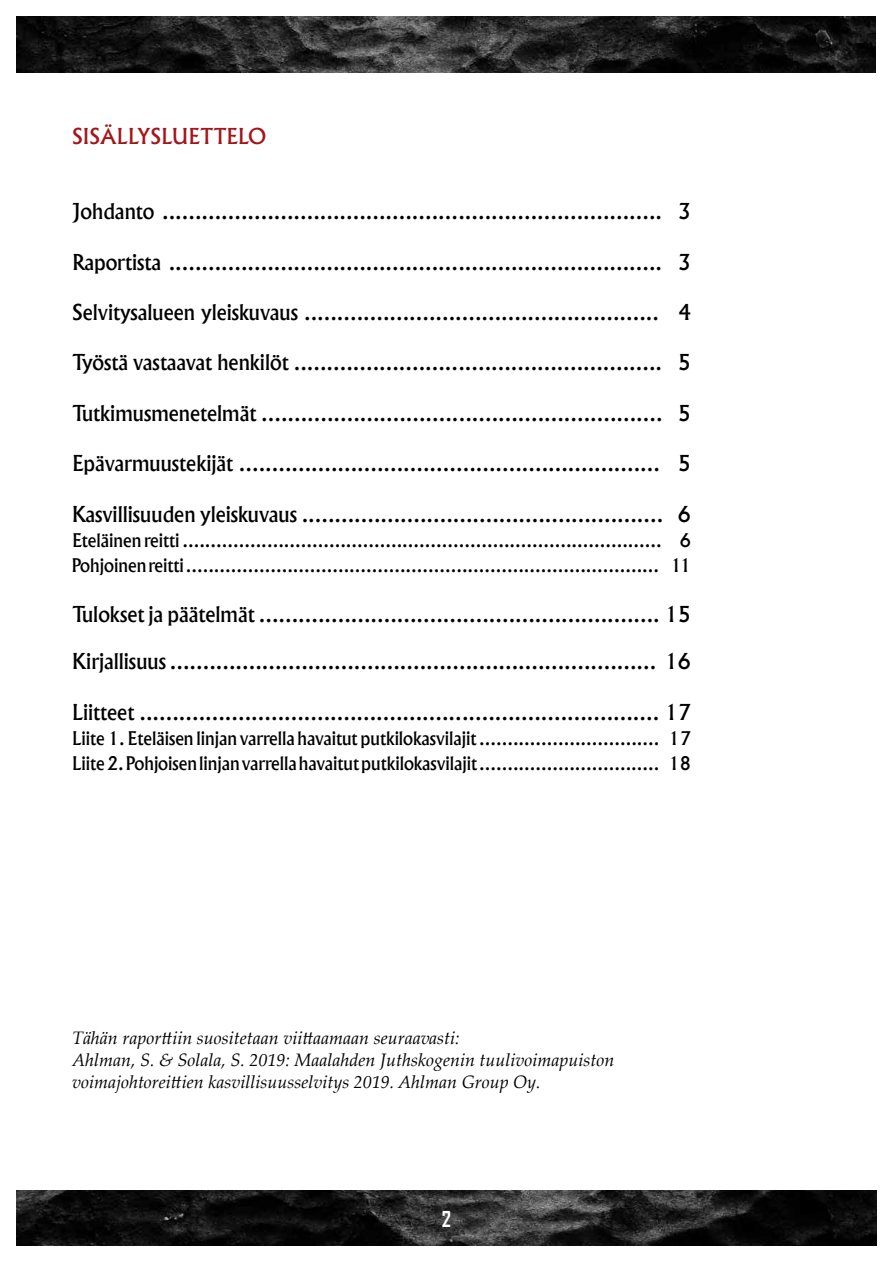
<style>
.page{position:relative;width:893px;height:1263px;background:#fff}
.page>*{position:absolute;margin:0;border:0;box-sizing:border-box;transform-origin:0 0}
.t1{font:500 21px "Albertus";color:#000}
.t2{font:500 21px "Albertus";color:#a3151a}
.t3{font:700 21px "Agency FB";color:#fff}
.t4{font:500 18px/25.2px "Albertus";letter-spacing:-.02em;color:#000}
.t5{font:500 18px/25.2px "Albertus";color:#000}
.t6{font:italic 18px/21.6px "Palatino Linotype";color:#000}
</style>
<div class="page">
<img style="left:17px;top:1191px;width:859px;height:55px">
<img style="left:17px;top:17px;width:859px;height:55px">
<p class="t2" style="left:72px;top:123px;width:196px">sisällysluettelo</p>
<p class="t1" style="left:72px;top:198px;width:620px">Johdanto ............................................................................ 3</p>
<p class="t1" style="left:72px;top:249px;width:620px">Raportista ........................................................................... 3</p>
<p class="t1" style="left:72px;top:299px;width:620px">Selvitysalueen yleiskuvaus ...................................................... 4</p>
<p class="t1" style="left:72px;top:350px;width:620px">Työstä vastaavat henkilöt ........................................................ 5</p>
<p class="t1" style="left:72px;top:400px;width:620px">Tutkimusmenetelmät ............................................................. 5</p>
<p class="t1" style="left:72px;top:450px;width:620px">Epävarmuustekijät ................................................................ 5</p>
<p class="t1" style="left:72px;top:501px;width:620px">Kasvillisuuden yleiskuvaus ....................................................... 6</p>
<p class="t4" style="left:72px;top:528px;width:620px">Eteläinen reitti ..................................................................................... 6<br>Pohjoinen reitti .................................................................................... 11</p>
<p class="t1" style="left:72px;top:602px;width:620px">Tulokset ja päätelmät ............................................................. 15</p>
<p class="t1" style="left:72px;top:648px;width:620px">Kirjallisuus .......................................................................... 16</p>
<p class="t1" style="left:72px;top:699px;width:620px">Liitteet ............................................................................... 17</p>
<p class="t5" style="left:72px;top:726px;width:620px">Liite 1. Eteläisen linjan varrella havaitut putkilokasvilajit ................................ 17<br>Liite 2. Pohjoisen linjan varrella havaitut putkilokasvilajit ................................ 18</p>
<p class="t6" style="left:72px;top:1027px;width:544px">Tähän raporttiin suositetaan viittaamaan seuraavasti:<br>Ahlman, S. &amp; Solala, S. 2019: Maalahden Juthskogenin tuulivoimapuiston voimajohtoreittien kasvillisuusselvitys 2019. Ahlman Group Oy.</p>
<p class="t3" style="left:442px;top:1206px;width:11px">2</p>
</div>
